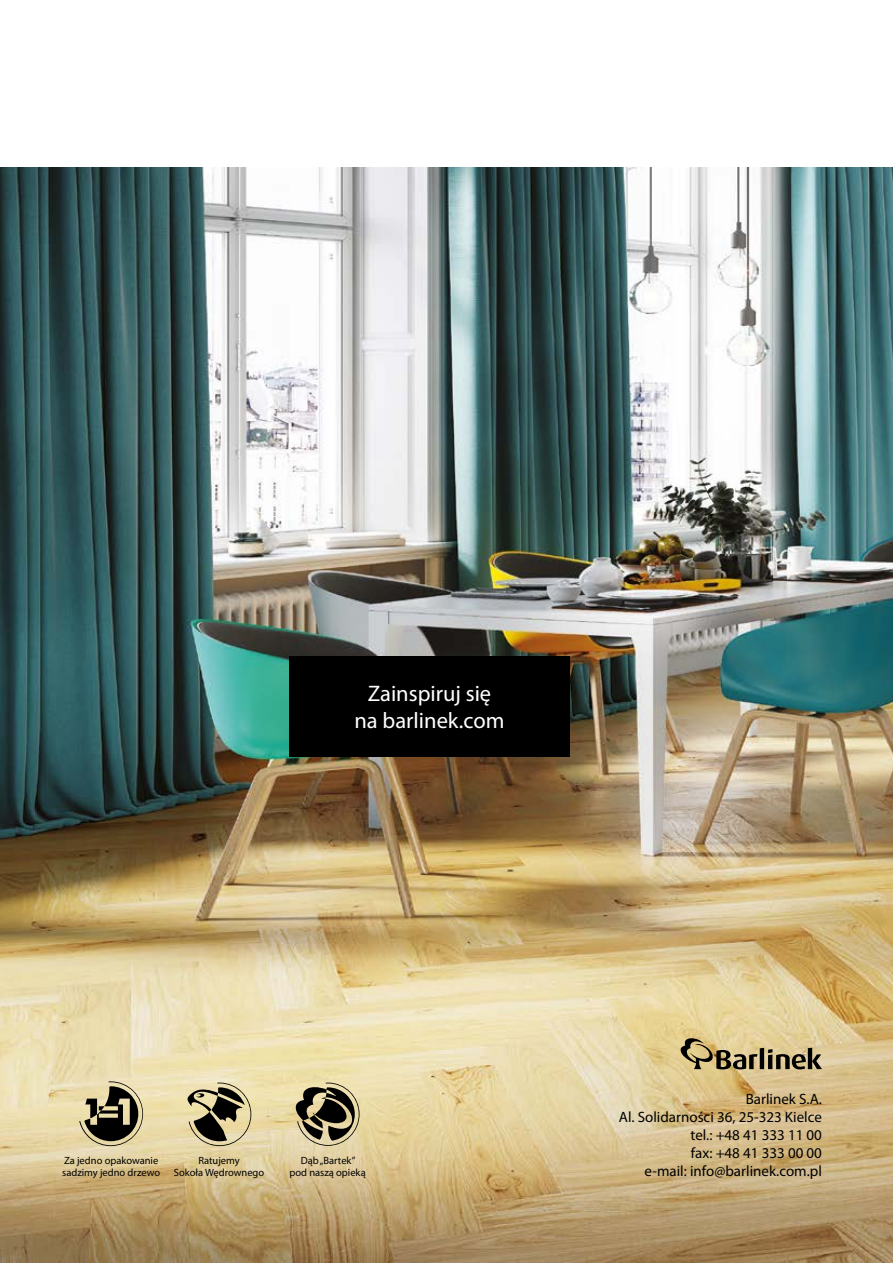
<style>
.page{position:relative;width:893px;height:1263px;background:#fff}
.page>*{position:absolute;margin:0;border:0;box-sizing:border-box;transform-origin:0 0}
.t1{font:22.5px/27px "Myriad Pro";color:#fff;text-align:center}
.t2{font:15px/18px "Myriad Pro";color:#000;text-align:right}
.t3{font:10.5px/12.6px "Myriad Pro";color:#000;text-align:center}
</style>
<div class="page">
<img style="left:0;top:168px;width:893px;height:1095px">
<svg style="left:79px;top:1081px;width:64px;height:65px;background:#898165"></svg>
<svg style="left:188px;top:1082px;width:63px;height:64px;background:#968d6e"></svg>
<svg style="left:295px;top:1082px;width:65px;height:64px;background:#847c60"></svg>
<svg style="left:680px;top:1038px;width:142px;height:31px;background:#a19169"></svg>
<div style="left:289px;top:656px;width:281px;height:101px;background:#000"></div>
<h1 class="t1" style="left:354px;top:680px;width:152px">Zainspiruj się na barlinek.com</h1>
<p class="t3" style="left:62px;top:1153px;width:99px;text-align:left">Za jedno opakowanie sadzimy jedno drzewo</p>
<p class="t3" style="left:174px;top:1153px;width:92px">Ratujemy<br>Sokoła Wędrownego</p>
<p class="t3" style="left:289px;top:1153px;width:78px">Dąb „Bartek”<br>pod naszą opieką</p>
<p class="t2" style="left:619px;top:1090px;width:205px">Barlinek S.A.<br>Al. Solidarności 36, 25-323 Kielce tel.: +48 41 333 11 00<br>fax: +48 41 333 00 00<br>e-mail: info@barlinek.com.pl</p>
</div>
